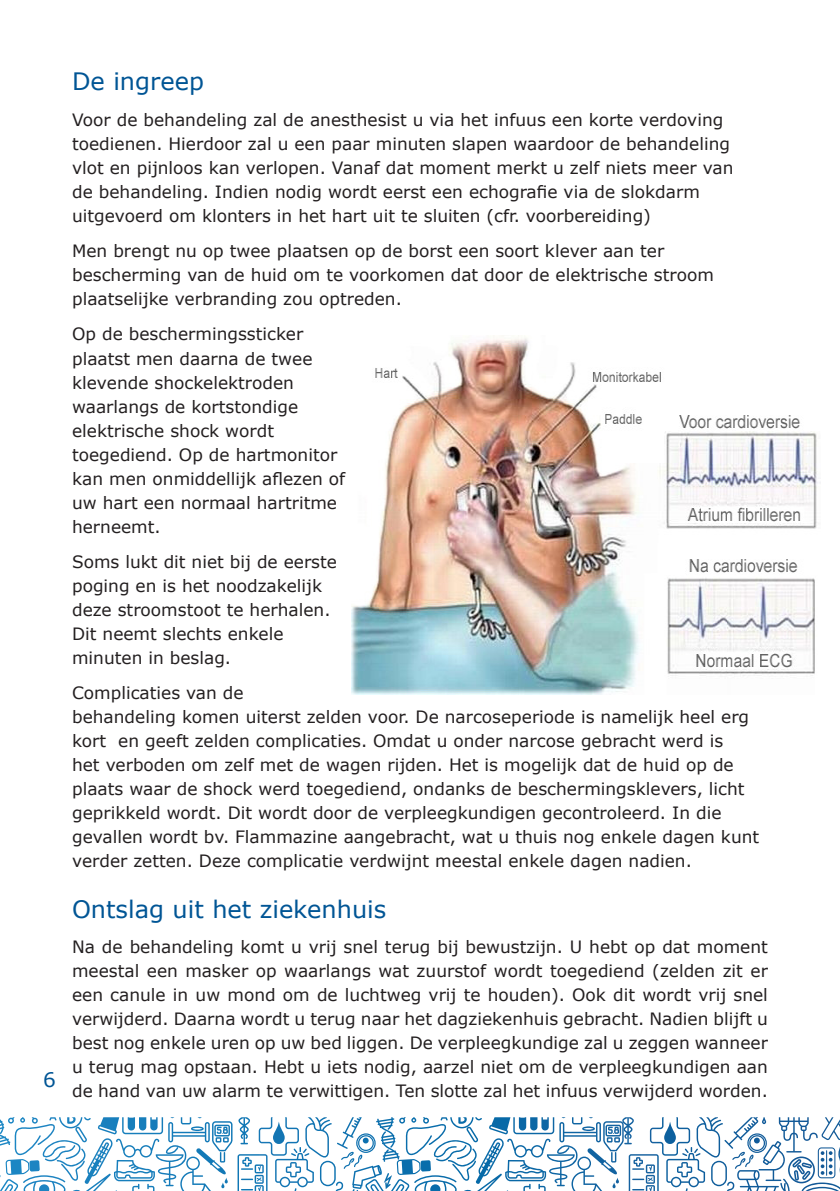
<style>
.page{position:relative;width:840px;height:1191px;background:#fff}
.page>*{position:absolute;margin:0;border:0;box-sizing:border-box;transform-origin:0 0}
.Titel_---_enter_2{font:24px "Verdana";color:#005595}
.t1{font:20px "Verdana";color:#005595}
.tekst_met_enter_2{font:17px/24px "Verdana";color:#231f20}
.tekst_met_enter_6{font:17px/24px "Verdana";color:#231f20}
</style>
<div class="page">
<svg style="left:0;top:1117px;width:839px;height:74px"></svg>
<img style="left:351px;top:335px;width:466px;height:359px">
<p class="t1" style="left:43px;top:1066px;width:14px">6</p>
<p class="Titel_---_enter_2" style="left:72px;top:65px;width:133px">De ingreep</p>
<p class="tekst_met_enter_2" style="left:72px;top:107px;width:662px">Voor de behandeling zal de anesthesist u via het infuus een korte verdoving toedienen. Hierdoor zal u een paar minuten slapen waardoor de behandeling vlot en pijnloos kan verlopen. Vanaf dat moment merkt u zelf niets meer van de behandeling. Indien nodig wordt eerst een echografie via de slokdarm uitgevoerd om klonters in het hart uit te sluiten (cfr. voorbereiding)</p>
<p class="tekst_met_enter_2" style="left:72px;top:239px;width:643px">Men brengt nu op twee plaatsen op de borst een soort klever aan ter bescherming van de huid om te voorkomen dat door de elektrische stroom plaatselijke verbranding zou optreden.</p>
<p class="tekst_met_enter_2" style="left:72px;top:322px;width:274px">Op de beschermingssticker plaatst men daarna de twee klevende shockelektroden waarlangs de kortstondige elektrische shock wordt toegediend. Op de hartmonitor kan men onmiddellijk aflezen of uw hart een normaal hartritme herneemt.</p>
<p class="tekst_met_enter_2" style="left:72px;top:549px;width:266px">Soms lukt dit niet bij de eerste poging en is het noodzakelijk deze stroomstoot te herhalen.<br>Dit neemt slechts enkele minuten in beslag.</p>
<p class="tekst_met_enter_6" style="left:72px;top:681px;width:688px">Complicaties van de<br>behandeling komen uiterst zelden voor. De narcoseperiode is namelijk heel erg kort en geeft zelden complicaties. Omdat u onder narcose gebracht werd is<br>het verboden om zelf met de wagen rijden. Het is mogelijk dat de huid op de plaats waar de shock werd toegediend, ondanks de beschermingsklevers, licht geprikkeld wordt. Dit wordt door de verpleegkundigen gecontroleerd. In die gevallen wordt bv. Flammazine aangebracht, wat u thuis nog enkele dagen kunt verder zetten. Deze complicatie verdwijnt meestal enkele dagen nadien.</p>
<p class="Titel_---_enter_2" style="left:72px;top:892px;width:315px">Ontslag uit het ziekenhuis</p>
<p class="tekst_met_enter_2" style="left:72px;top:935px;width:697px;text-align:justify">Na de behandeling komt u vrij snel terug bij bewustzijn. U hebt op dat moment meestal een masker op waarlangs wat zuurstof wordt toegediend (zelden zit er een canule in uw mond om de luchtweg vrij te houden). Ook dit wordt vrij snel verwijderd. Daarna wordt u terug naar het dagziekenhuis gebracht. Nadien blijft u best nog enkele uren op uw bed liggen. De verpleegkundige zal u zeggen wanneer u terug mag opstaan. Hebt u iets nodig, aarzel niet om de verpleegkundigen aan de hand van uw alarm te verwittigen. Ten slotte zal het infuus verwijderd worden.</p>
</div>
